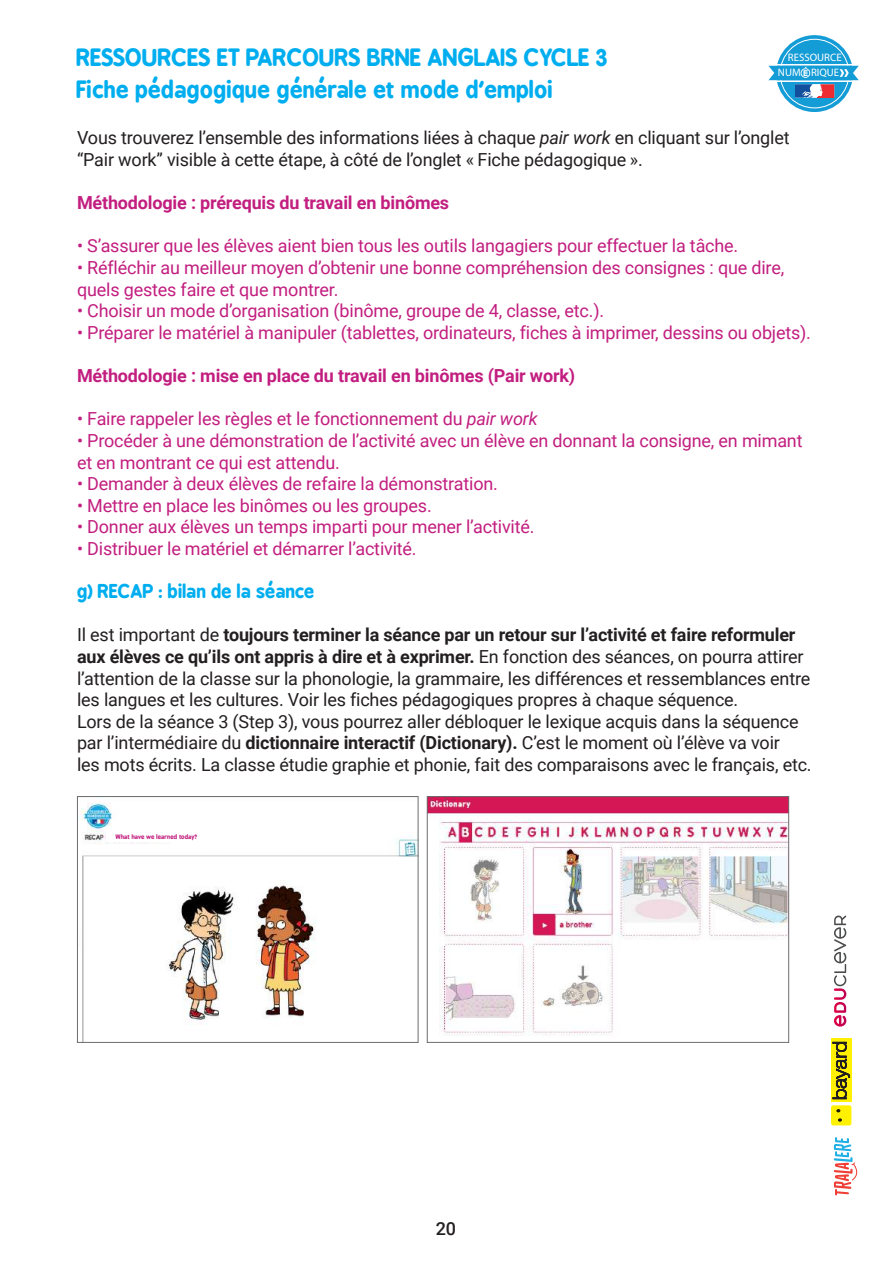
<style>
.page{position:relative;width:893px;height:1263px;background:#fff}
.page>*{position:absolute;margin:0;border:0;box-sizing:border-box;transform-origin:0 0}
.t1{font:700 22.5px/31.5px "B Preplay";color:#00aeef}
.t2{font:18px/21.6px "Roboto";letter-spacing:-.01em;color:#231f20}
.t3{font:18px/21.6px "Roboto";letter-spacing:-.01em;color:#c21e7f}
.t4{font:700 18px "Roboto";letter-spacing:-.01em;color:#c21e7f}
.t5{font:700 18px "B Preplay";color:#00aeef}
.t6{font:500 18px "Roboto";color:#231f20}
.t7{font:700 condensed 10.8px/14.9px "Roboto";color:#fff;text-align:right}
.t8{font:700 6px "B Preplay";color:#c21e7f}
.s1{font-style:italic}
.s2{font-weight:700}
</style>
<div class="page">
<svg style="left:776px;top:35px;width:77px;height:77px;background:#27a4d9"></svg>
<svg style="left:768px;top:64px;width:91px;height:35px"></svg>
<svg style="left:834px;top:915px;width:12px;height:111px"></svg>
<svg style="left:831px;top:1039px;width:20px;height:63px"></svg>
<div style="left:831px;top:1105px;width:20px;height:20px;background:#fff101;border-radius:2px"></div>
<svg style="left:833px;top:1042px;width:17px;height:57px"></svg>
<svg style="left:836px;top:1109px;width:4px;height:3px"></svg>
<svg style="left:838px;top:1118px;width:4px;height:4px"></svg>
<svg style="left:833px;top:1137px;width:25px;height:59px"></svg>
<img style="left:79px;top:803px;width:337px;height:238px">
<div style="left:77px;top:796px;width:341px;height:247px;border:1px solid #6c6d70"></div>
<img style="left:429px;top:798px;width:358px;height:238px">
<div style="left:427px;top:796px;width:362px;height:247px;border:1px solid #6c6d70"></div>
<div style="left:106px;top:830px;width:145px;height:12px;background:#fff"></div>
<p class="t1" style="left:77px;top:40px;width:533px">RESSOURCES ET PARCOURS BRNE ANGLAIS CYCLE 3<br>Fiche pédagogique générale et mode d’emploi</p>
<p class="t7" style="left:778px;top:50px;width:65px">RESSOURCE<br>NUM RIQUE</p>
<p class="t2" style="left:77px;top:127px;width:714px">Vous trouverez l’ensemble des informations liées à chaque <span class="s1">pair work</span> en cliquant sur l’onglet “Pair work” visible à cette étape, à côté de l’onglet « Fiche pédagogique ».</p>
<p class="t4" style="left:77px;top:190px;width:374px">Méthodologie : prérequis du travail en binômes</p>
<p class="t3" style="left:77px;top:235px;width:663px">• S’assurer que les élèves aient bien tous les outils langagiers pour effectuer la tâche.</p>
<p class="t3" style="left:77px;top:256px;width:709px">• Réfléchir au meilleur moyen d’obtenir une bonne compréhension des consignes : que dire, quels gestes faire et que montrer.</p>
<p class="t3" style="left:77px;top:299px;width:529px">• Choisir un mode d’organisation (binôme, groupe de 4, classe, etc.).</p>
<p class="t3" style="left:77px;top:321px;width:735px">• Préparer le matériel à manipuler (tablettes, ordinateurs, fiches à imprimer, dessins ou objets).</p>
<p class="t4" style="left:77px;top:363px;width:500px">Méthodologie : mise en place du travail en binômes (Pair work)</p>
<p class="t3" style="left:77px;top:407px;width:462px">• Faire rappeler les règles et le fonctionnement du <span class="s1">pair work</span></p>
<p class="t3" style="left:77px;top:429px;width:727px">• Procéder à une démonstration de l’activité avec un élève en donnant la consigne, en mimant et en montrant ce qui est attendu.</p>
<p class="t3" style="left:77px;top:472px;width:422px">• Demander à deux élèves de refaire la démonstration.</p>
<p class="t3" style="left:77px;top:494px;width:356px">• Mettre en place les binômes ou les groupes.</p>
<p class="t3" style="left:77px;top:515px;width:459px">• Donner aux élèves un temps imparti pour mener l’activité.</p>
<p class="t3" style="left:77px;top:537px;width:341px">• Distribuer le matériel et démarrer l’activité.</p>
<p class="t5" style="left:77px;top:576px;width:239px">g) RECAP : bilan de la séance</p>
<p class="t2" style="left:77px;top:623px;width:736px">Il est important de <span class="s2">toujours terminer la séance par un retour sur l’activité et faire reformuler aux élèves ce qu’ils ont appris à dire et à exprimer.</span> En fonction des séances, on pourra attirer l’attention de la classe sur la phonologie, la grammaire, les différences et ressemblances entre les langues et les cultures. Voir les fiches pédagogiques propres à chaque séquence.<br>Lors de la séance 3 (Step 3), vous pourrez aller débloquer le lexique acquis dans la séquence par l’intermédiaire du <span class="s2">dictionnaire interactif (Dictionary).</span> C’est le moment où l’élève va voir<br>les mots écrits. La classe étudie graphie et phonie, fait des comparaisons avec le français, etc.</p>
<p class="t8" style="left:116px;top:832px;width:83px">What have we learned today?</p>
<p class="t6" style="left:436px;top:1216px;width:22px">20</p>
</div>
